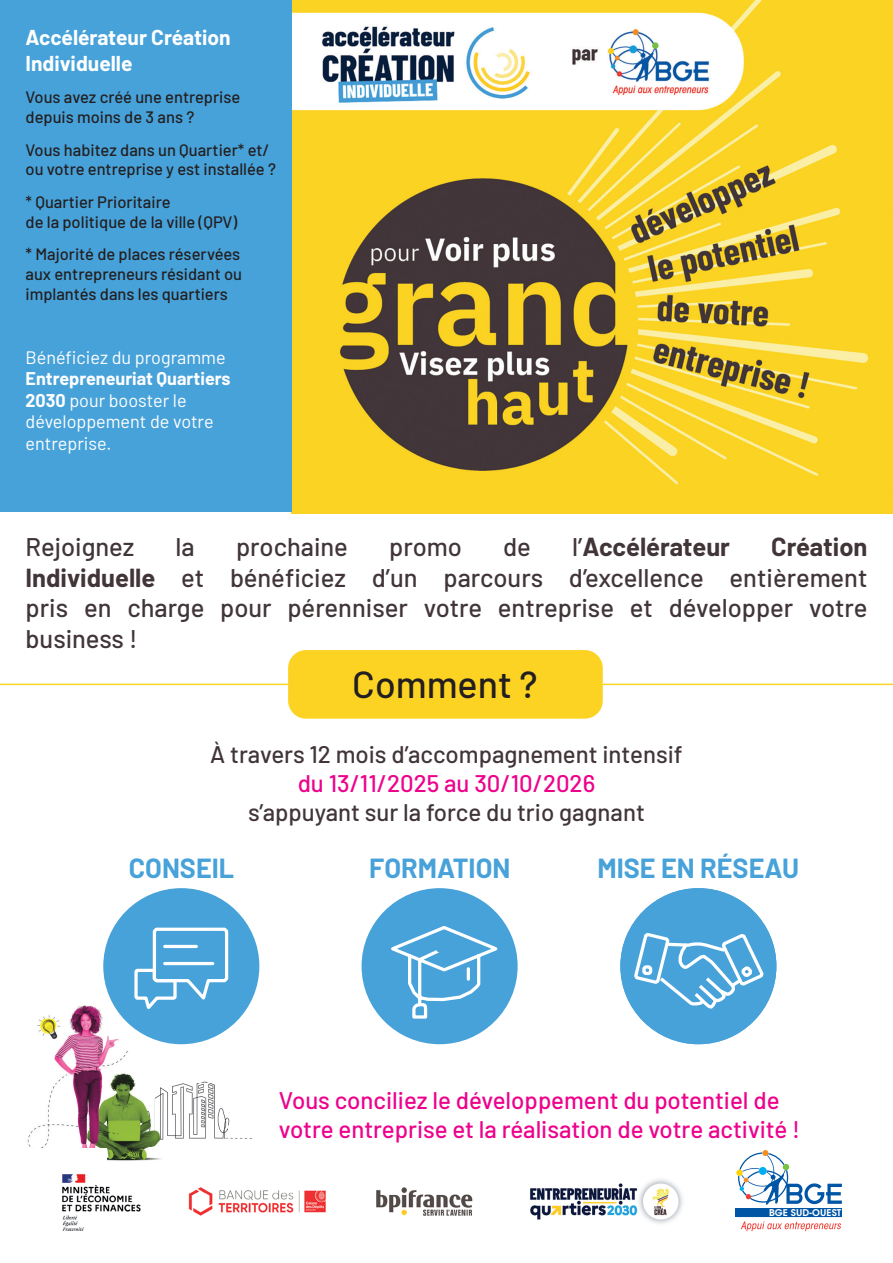
<style>
.page{position:relative;width:893px;height:1263px;background:#fff}
.page>*{position:absolute;margin:0;border:0;box-sizing:border-box;transform-origin:0 0}
.t1{font:500 37.5px "Barlow";color:#231f20}
.t2{font:700 27px "Barlow";color:#47a2da}
.t3{font:500 25.5px/30.6px "Barlow";color:#413538;text-align:justify}
.t4{font:700 25.5px "Barlow";letter-spacing:-.005em;color:#413538}
.t5{font:500 24px/28.8px "Barlow";color:#ed028c}
.t6{font:500 24px "Barlow";color:#413538}
.t7{font:700 21px/25.2px "Barlow";color:#fff}
.t8{font:18px/21.6px "Barlow";color:#fff}
.t9{font:500 16.5px/19.8px "Barlow";color:#231f20}
.t10{font:600 9.3px "ITC Avant Garde Std";letter-spacing:.01em;color:#fff}
.s1{font-weight:700}
.s2{font-weight:500}
</style>
<div class="page">
<img style="left:291px;top:0;width:602px;height:513px">
<svg style="left:738px;top:1150px;width:104px;height:55px"></svg>
<svg style="left:741px;top:1221px;width:100px;height:10px"></svg>
<div style="left:735px;top:1208px;width:107px;height:9px;background:#0155a5"></div>
<div style="left:0;top:0;width:291px;height:511px;background:#47a2da"></div>
<div style="left:288px;top:650px;width:315px;height:69px;background:#fdd323;border-radius:18px"></div>
<hr style="left:0;top:684px;width:288px;height:1px;background:#fdd323">
<hr style="left:603px;top:684px;width:290px;height:1px;background:#fdd323">
<div style="left:362px;top:888px;width:156px;height:156px;background:#47a2da;border-radius:50%"></div>
<svg style="left:391px;top:926px;width:113px;height:94px"></svg>
<div style="left:620px;top:888px;width:156px;height:156px;background:#47a2da;border-radius:50%"></div>
<svg style="left:632px;top:933px;width:134px;height:78px"></svg>
<img style="left:27px;top:956px;width:201px;height:191px">
<img style="left:228px;top:1001px;width:23px;height:138px">
<img style="left:108px;top:1147px;width:54px;height:14px">
<div style="left:103px;top:888px;width:156px;height:156px;background:#47a2da;border-radius:50%"></div>
<svg style="left:133px;top:927px;width:97px;height:104px"></svg>
<img style="left:62px;top:1174px;width:621px;height:57px">
<p class="t7" style="left:26px;top:24px;width:207px">Accélérateur Création<br>Individuelle</p>
<p class="t9" style="left:26px;top:86px;width:216px">Vous avez créé une entreprise depuis moins de 3 ans ?</p>
<p class="t9" style="left:26px;top:138px;width:252px">Vous habitez dans un Quartier* et/ ou votre entreprise y est installée ?</p>
<p class="t9" style="left:26px;top:191px;width:213px">* Quartier Prioritaire<br>de la politique de la ville (QPV)</p>
<p class="t9" style="left:26px;top:243px;width:218px;text-align:justify">* Majorité de places réservées aux entrepreneurs résidant ou implantés dans les quartiers</p>
<p class="t8" style="left:26px;top:345px;width:202px">Bénéficiez du programme</p>
<p class="t8" style="left:26px;top:366px;width:207px"><span class="s1">Entrepreneuriat Quartiers<br>2030</span> pour booster le développement de votre entreprise.</p>
<h3 class="t3" style="left:26px;top:530px;width:843px;text-indent:746px"><span class="s1">Création Individuelle</span> et bénéficiez d’un parcours d’excellence entièrement pris en charge pour pérenniser votre entreprise et développer votre business !</h3>
<h1 class="t1" style="left:352px;top:657px;width:187px">Comment ?</h1>
<h3 class="t3" style="left:26px;top:530px;width:110px">Rejoignez</h3>
<h3 class="t3" style="left:176px;top:530px;width:21px">la</h3>
<h3 class="t3" style="left:236px;top:530px;width:113px">prochaine</h3>
<h3 class="t3" style="left:389px;top:530px;width:74px">promo</h3>
<h3 class="t3" style="left:503px;top:530px;width:29px">de</h3>
<h3 class="t4" style="left:572px;top:528px;width:159px"><span class="s2">l’</span>Accélérateur</h3>
<h3 class="t6" style="left:210px;top:737px;width:474px">À travers 12 mois d’accompagnement intensif</h3>
<h3 class="t5" style="left:298px;top:767px;width:299px">du 13/11/2025 au 30/10/2026</h3>
<h3 class="t6" style="left:248px;top:795px;width:398px">s’appuyant sur la force du trio gagnant</h3>
<h2 class="t2" style="left:129px;top:848px;width:107px">CONSEIL</h2>
<h2 class="t2" style="left:369px;top:848px;width:143px">FORMATION</h2>
<h2 class="t2" style="left:597px;top:848px;width:203px">MISE EN RÉSEAU</h2>
<h3 class="t5" style="left:279px;top:1084px;width:523px">Vous conciliez le développement du potentiel de votre entreprise et la réalisation de votre activité !</h3>
<p class="t10" style="left:769px;top:1207px;width:74px">BGE SUD-OUEST</p>
</div>
